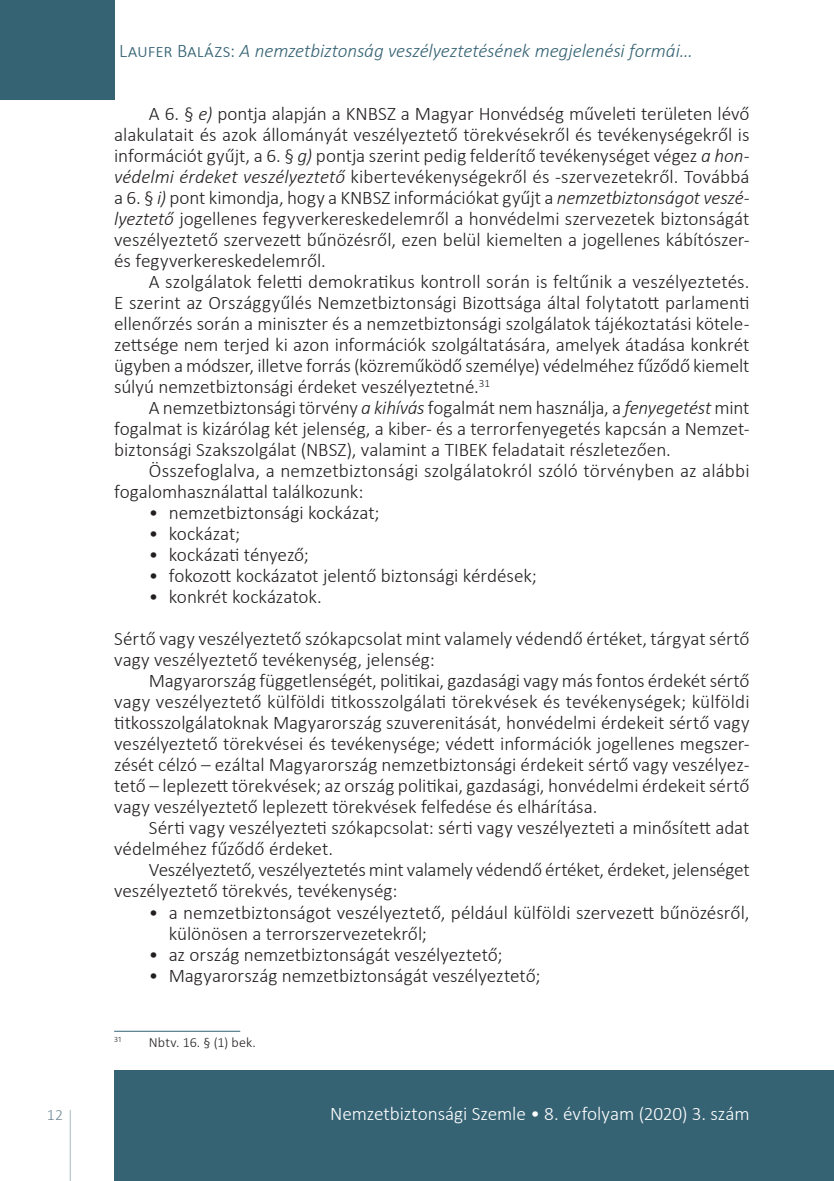
<style>
.page{position:relative;width:834px;height:1181px;background:#fff}
.page>*{position:absolute;margin:0;border:0;box-sizing:border-box;transform-origin:0 0}
.Body{font:300 19.25px/21px "Calibri";letter-spacing:-.005em;color:#231f20;text-align:justify}
.Body___SB_3_mm{font:300 19.25px/21px "Calibri";letter-spacing:-.005em;color:#231f20}
.t1{font:italic 300 19.25px "Calibri";letter-spacing:-.01em;color:#366374}
.t2{font:300 19.25px "Calibri";letter-spacing:-.005em;color:#fff}
.t3{font:300 15.75px "Calibri";color:#6c8694}
.Footnote_text{font:300 14px "Calibri";letter-spacing:.01em;color:#231f20}
.Footnote_text-2{font:300 8.22px "Calibri";color:#231f20}
.s1{font-style:normal}
.s2{font-style:italic}
</style>
<div class="page">
<svg style="left:69px;top:1110px;width:2px;height:71px"></svg>
<div style="left:0;top:0;width:114px;height:99px;background:#366374"></div>
<div style="left:114px;top:1070px;width:719px;height:111px;background:#366374"></div>
<hr style="left:833px;top:1070px;width:1px;height:111px;background:#366374">
<hr style="left:114px;top:1031px;width:126px;height:1px;background:#366374">
<p class="t1" style="left:119px;top:39px;width:575px"><span class="s1">Laufer Balázs:</span> A nemzetbiztonság veszélyeztetésének megjelenési formái…</p>
<p class="Body" style="left:114px;top:103px;width:636px;text-indent:35px">A 6. § <span class="s2">e)</span> pontja alapján a KNBSZ a Magyar Honvédség műveleti területen lévő alakulatait és azok állományát veszélyeztető törekvésekről és tevékenységekről is információt gyűjt, a -6. § <span class="s2">g)</span> pontja szerint pedig felderítő tevékenységet végez <span class="s2">a hon&shy;védelmi érdeket veszélyeztető</span> kibertevékenységekről és -szervezetekről. Továbbá a -6. § <span class="s2">i)</span> pont kimondja, hogy a KNBSZ információkat gyűjt a <span class="s2">nemzetbiztonságot veszé&shy;lyeztető</span> jogellenes fegyverkereskedelemről a honvédelmi szervezetek biztonságát veszélyeztető szervezett bűnözésről, ezen belül kiemelten a jogellenes kábítószer&shy;és fegyverkereskedelemről.</p>
<p class="Body" style="left:114px;top:271px;width:636px;text-indent:35px">A szolgálatok feletti demokratikus kontroll során is feltűnik a veszélyeztetés.<br>E szerint az Országgyűlés Nemzetbiztonsági Bizottsága által folytatott parlamenti ellenőrzés során a miniszter és a nemzetbiztonsági szolgálatok tájékoztatási kötele&shy;zettsége nem terjed ki azon információk szolgáltatására, amelyek átadása konkrét ügyben a módszer, illetve forrás (közreműködő személye) védelméhez fűződő kiemelt súlyú nemzetbiztonsági érdeket veszélyeztetné.<sup>31</sup></p>
<p class="Body" style="left:114px;top:397px;width:636px;text-indent:35px">A nemzetbiztonsági törvény <span class="s2">a kihívás</span> fogalmát nem használja, a <span class="s2">fenyegetést</span> mint fogalmat is kizárólag két jelenség, a kiber- és a terrorfenyegetés kapcsán a Nemzet&shy;biztonsági Szakszolgálat (NBSZ), valamint a TIBEK feladatait részletezően.</p>
<p class="Body" style="left:114px;top:460px;width:636px;text-indent:35px">Összefoglalva, a nemzetbiztonsági szolgálatokról szóló törvényben az alábbi fogalomhasználattal találkozunk:</p>
<p class="Body" style="left:149px;top:502px;width:232px">• nemzetbiztonsági kockázat;</p>
<p class="Body" style="left:149px;top:523px;width:93px">• kockázat;</p>
<p class="Body" style="left:149px;top:544px;width:161px">• kockázati tényező;</p>
<p class="Body" style="left:149px;top:565px;width:389px">• fokozott kockázatot jelentő biztonsági kérdések;</p>
<p class="Body" style="left:149px;top:586px;width:174px">• konkrét kockázatok.</p>
<p class="Body___SB_3_mm" style="left:114px;top:628px;width:636px">Sértő vagy veszélyeztető szókapcsolat mint valamely védendő értéket, tárgyat sértő vagy veszélyeztető tevékenység, jelenség:</p>
<p class="Body" style="left:114px;top:670px;width:636px;text-indent:35px">Magyarország függetlenségét, politikai, gazdasági vagy más fontos érdekét sértő vagy veszélyeztető külföldi titkosszolgálati törekvések és tevékenységek; külföldi titkosszolgálatoknak Magyarország szuverenitását, honvédelmi érdekeit sértő vagy veszélyeztető törekvései és tevékenysége; védett információk jogellenes megszer&shy;zését célzó – ezáltal Magyarország nemzetbiztonsági érdekeit sértő vagy veszélyez&shy;tető – leplezett törekvések; az ország politikai, gazdasági, honvédelmi érdekeit sértő vagy veszélyeztető leplezett törekvések felfedése és elhárítása.</p>
<p class="Body" style="left:114px;top:817px;width:636px;text-indent:35px">Sérti vagy veszélyezteti szókapcsolat: sérti vagy veszélyezteti a minősített adat védelméhez fűződő érdeket.</p>
<p class="Body" style="left:114px;top:859px;width:637px;text-indent:35px">Veszélyeztető, veszélyeztetés mint valamely védendő értéket, érdeket, jelenséget veszélyeztető törekvés, tevékenység:</p>
<p class="Body" style="left:169px;top:901px;width:582px;text-indent:-20px">• a nemzetbiztonságot veszélyeztető, például külföldi szervezett bűnözésről, különösen a terrorszervezetekről;</p>
<p class="Body" style="left:149px;top:943px;width:355px">• az ország nemzetbiztonságát veszélyeztető;</p>
<p class="Body" style="left:149px;top:964px;width:393px">• Magyarország nemzetbiztonságát veszélyeztető;</p>
<p class="Footnote_text-2" style="left:114px;top:1034px;width:8px">31</p>
<p class="Footnote_text" style="left:149px;top:1033px;width:109px">Nbtv. 16. § (1) bek.</p>
<p class="t3" style="left:47px;top:1105px;width:18px">12</p>
<p class="t2" style="left:330px;top:1102px;width:421px">Nemzetbiztonsági Szemle • 8. évfolyam (2020) 3. szám</p>
</div>
